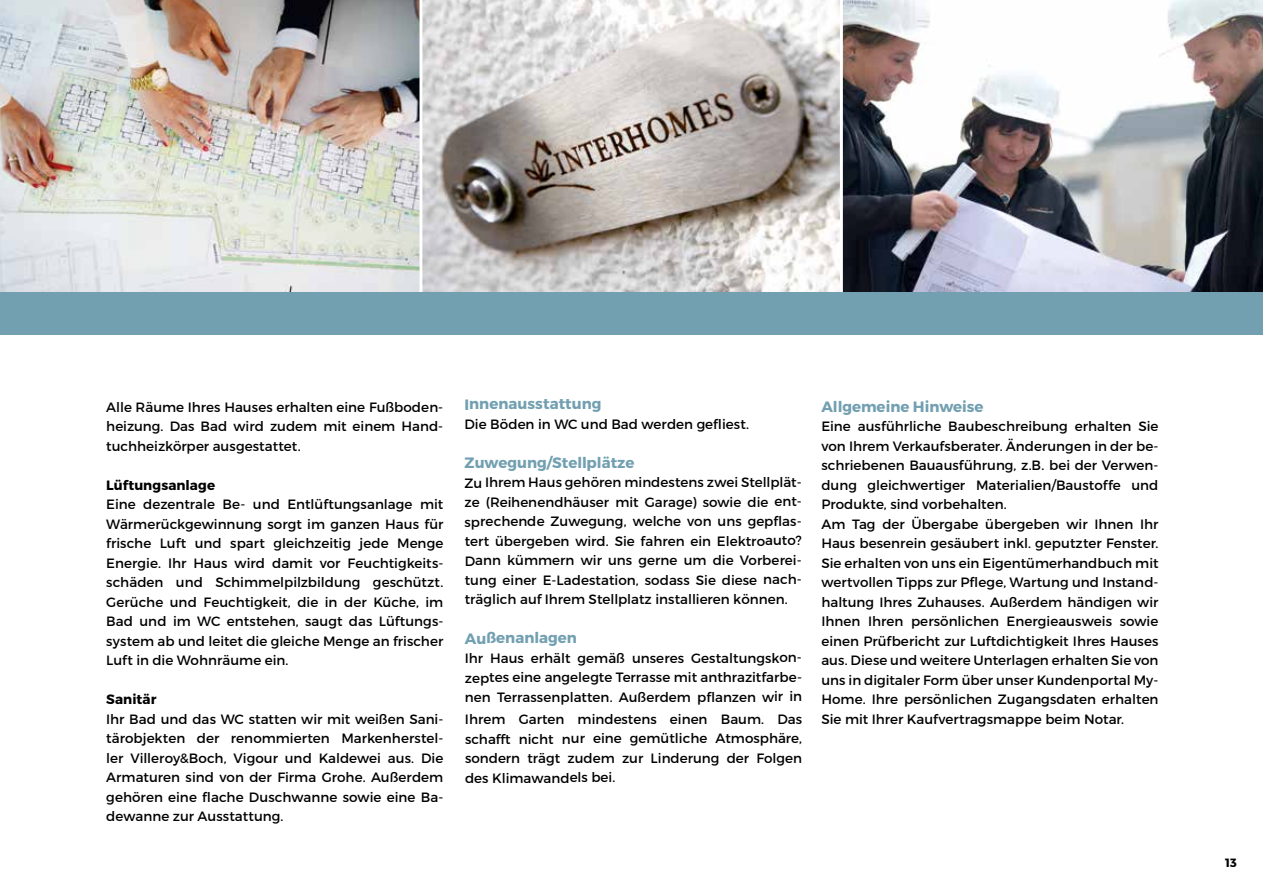
<style>
.page{position:relative;width:1263px;height:893px;background:#fff}
.page>*{position:absolute;margin:0;border:0;box-sizing:border-box;transform-origin:0 0}
.t1{font:700 15px "Montserrat";color:#72a0b1}
.t2{font:13.5px/19.5px "Montserrat";color:#000;text-align:justify}
.t3{font:700 13.5px "Montserrat";letter-spacing:.005em;color:#000}
.t4{font:700 12px "Montserrat";color:#000}
</style>
<div class="page">
<img style="left:0;top:0;width:419px;height:292px">
<img style="left:422px;top:0;width:418px;height:292px">
<img style="left:843px;top:0;width:420px;height:292px">
<div style="left:0;top:292px;width:1263px;height:42px;background:#72a0b1"></div>
<p class="t2" style="left:106px;top:397px;width:338px">Alle Räume Ihres Hauses erhalten eine Fußboden&shy;heizung. Das Bad wird zudem mit einem Hand&shy;tuchheizkörper ausgestattet.</p>
<p class="t3" style="left:106px;top:477px;width:110px">Lüftungsanlage</p>
<p class="t2" style="left:106px;top:495px;width:339px">Eine dezentrale Be- und Entlüftungsanlage mit Wärmerückgewinnung sorgt im ganzen Haus für frische Luft und spart gleichzeitig jede Menge Energie. Ihr Haus wird damit vor Feuchtigkeits&shy;schäden und Schimmelpilzbildung geschützt.<br>Gerüche und Feuchtigkeit, die in der Küche, im Bad und im WC entstehen, saugt das Lüftungs&shy;system ab und leitet die gleiche Menge an frischer Luft in die Wohnräume ein.</p>
<p class="t3" style="left:106px;top:691px;width:52px">Sanitär</p>
<p class="t2" style="left:106px;top:709px;width:339px">Ihr Bad und das WC statten wir mit weißen Sani&shy;tärobjekten der renommierten Markenherstel&shy;ler Villeroy&amp;Boch, Vigour und Kaldewei aus. Die Armaturen sind von der Firma Grohe. Außerdem gehören eine flache Duschwanne sowie eine Ba&shy;dewanne zur Ausstattung.</p>
<p class="t1" style="left:464px;top:395px;width:139px">Innenausstattung</p>
<p class="t2" style="left:464px;top:414px;width:286px">Die Böden in WC und Bad werden gefliest.</p>
<p class="t1" style="left:464px;top:453px;width:172px">Zuwegung/Stellplätze</p>
<p class="t2" style="left:465px;top:473px;width:339px">Zu Ihrem Haus gehören mindestens zwei Stellplät&shy;ze (Reihenendhäuser mit Garage) sowie die ent&shy;sprechende Zuwegung, welche von uns gepflas&shy;tert übergeben wird. Sie fahren ein Elektroauto?<br>Dann kümmern wir uns gerne um die Vorberei&shy;tung einer E-Ladestation, sodass Sie diese nach&shy;träglich auf Ihrem Stellplatz installieren können.</p>
<p class="t1" style="left:465px;top:629px;width:114px">Außenanlagen</p>
<p class="t2" style="left:465px;top:648px;width:339px">Ihr Haus erhält gemäß unseres Gestaltungskon&shy;zeptes eine angelegte Terrasse mit anthrazitfarbe&shy;nen Terrassenplatten. Außerdem pflanzen wir in</p>
<p class="t2" style="left:465px;top:709px;width:339px">Ihrem Garten mindestens einen Baum. Das schafft nicht nur eine gemütliche Atmosphäre, sondern trägt zudem zur Linderung der Folgen des Klimawandels bei.</p>
<p class="t1" style="left:821px;top:397px;width:164px">Allgemeine Hinweise</p>
<p class="t2" style="left:821px;top:417px;width:339px;text-align:left">Eine ausführliche Baubeschreibung erhalten Sie von Ihrem Verkaufsberater. Änderungen in der be&shy;schriebenen Bauausführung, z.B. bei der Verwen&shy;dung gleichwertiger Materialien/Baustoffe und Produkte, sind vorbehalten.<br>Am Tag der Übergabe übergeben wir Ihnen Ihr Haus besenrein gesäubert inkl. geputzter Fenster.<br>Sie erhalten von uns ein Eigentümerhandbuch mit wertvollen Tipps zur Pflege, Wartung und Instand&shy;haltung Ihres Zuhauses. Außerdem händigen wir Ihnen Ihren persönlichen Energieausweis sowie einen Prüfbericht zur Luftdichtigkeit Ihres Hauses aus. Diese und weitere Unterlagen erhalten Sie von uns in digitaler Form über unser Kundenportal My-Home. Ihre persönlichen Zugangsdaten erhalten Sie mit Ihrer Kaufvertragsmappe beim Notar.</p>
<p class="t4" style="left:1225px;top:855px;width:13px">13</p>
</div>
